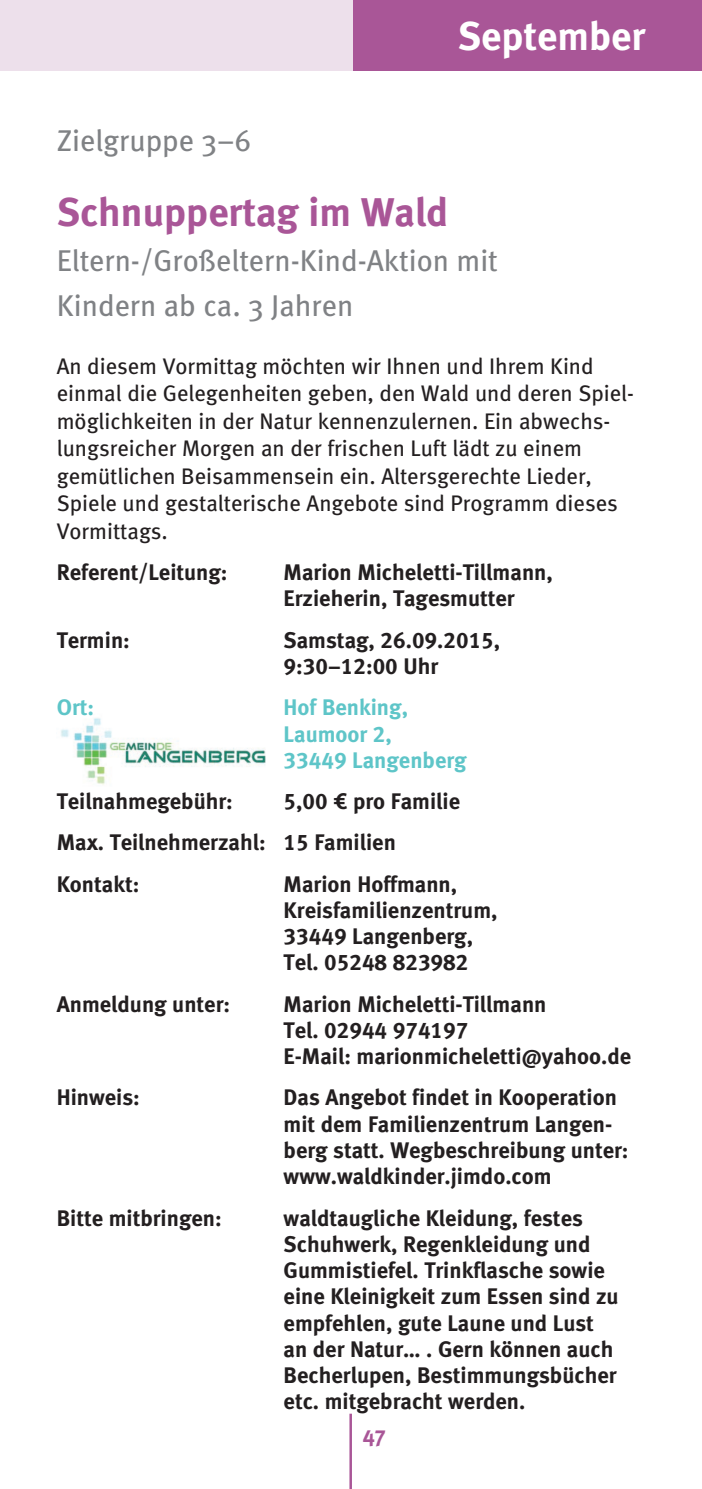
<style>
.page{position:relative;width:702px;height:1489px;background:#fff}
.page>*{position:absolute;margin:0;border:0;box-sizing:border-box;transform-origin:0 0}
.t1{font:700 40px "Meta";color:#a95697}
.t2{font:700 40px "Meta";color:#fff}
.t3{font:30px/45px "Meta";color:#808285}
.t4{font:22.5px/26.2px "Meta Bold LF";color:#231f20}
.t5{font:22.5px/27.5px "Meta";color:#231f20}
.t6{font:22.5px/26.2px "Meta Bold LF";color:#5ec5c8}
.t7{font:700 22.5px "Meta";color:#a95697}
</style>
<div class="page">
<div style="left:0;top:0;width:702px;height:71px;background:#ede0eb"></div>
<hr style="left:349px;top:1413px;width:3px;height:75px;background:#a95697">
<div style="left:353px;top:0;width:349px;height:71px;background:#a95697"></div>
<img style="left:61px;top:718px;width:205px;height:67px">
<h1 class="t2" style="left:457px;top:12px;width:189px">September</h1>
<h2 class="t3" style="left:57px;top:118px;width:196px">Zielgruppe 3–6</h2>
<h1 class="t1" style="left:57px;top:188px;width:393px">Schnuppertag im Wald</h1>
<h2 class="t3" style="left:57px;top:238px;width:442px">Eltern-/Großeltern-Kind-Aktion mit<br>Kindern ab ca. 3 Jahren</h2>
<p class="t5" style="left:57px;top:352px;width:579px">An diesem Vormittag möchten wir Ihnen und Ihrem Kind einmal die Gelegenheiten geben, den Wald und deren Spiel&shy;möglichkeiten in der Natur kennenzulernen. Ein abwechs&shy;lungsreicher Morgen an der frischen Luft lädt zu einem gemütlichen Beisammensein ein. Altersgerechte Lieder, Spiele und gestalterische Angebote sind Programm dieses Vormittags.</p>
<p class="t4" style="left:57px;top:559px;width:172px">Referent/Leitung:</p>
<p class="t4" style="left:283px;top:559px;width:271px">Marion Micheletti-Tillmann,<br>Erzieherin, Tagesmutter</p>
<p class="t4" style="left:57px;top:626px;width:75px">Termin:</p>
<p class="t4" style="left:283px;top:626px;width:218px">Samstag, 26.09.2015,<br>9:30–12:00 Uhr</p>
<p class="t6" style="left:57px;top:694px;width:39px">Ort:</p>
<p class="t6" style="left:283px;top:694px;width:184px">Hof Benking,<br>Laumoor 2,<br>33449 Langenberg</p>
<p class="t4" style="left:57px;top:787px;width:178px">Teilnahmegebühr:</p>
<p class="t4" style="left:57px;top:780px;width:405px;line-height:41.2px;text-indent:227px">5,00 € pro Familie<br>Max. Teilnehmerzahl: 15 Familien<br>Kontakt:</p>
<p class="t4" style="left:283px;top:870px;width:215px">Marion Hoffmann,<br>Kreisfamilienzentrum,<br>33449 Langenberg,<br>Tel. 05248 823982</p>
<p class="t4" style="left:57px;top:990px;width:175px">Anmeldung unter:</p>
<p class="t4" style="left:283px;top:990px;width:349px">Marion Micheletti-Tillmann<br>Tel. 02944 974197<br>E-Mail: marionmicheletti@yahoo.de</p>
<p class="t4" style="left:57px;top:1084px;width:85px">Hinweis:</p>
<p class="t4" style="left:283px;top:1084px;width:346px">Das Angebot findet in Kooperation mit dem Familienzentrum Langen&shy;berg statt. Wegbeschreibung unter: www.waldkinder.jimdo.com</p>
<p class="t4" style="left:57px;top:1204px;width:166px">Bitte mitbringen:</p>
<p class="t4" style="left:283px;top:1204px;width:336px">waldtaugliche Kleidung, festes<br>Schuhwerk, Regenkleidung und<br>Gummistiefel. Trinkflasche sowie eine Kleinigkeit zum Essen sind zu empfehlen, gute Laune und Lust an der Natur… . Gern können auch<br>Becherlupen, Bestimmungsbücher etc. mitgebracht werden.</p>
<p class="t7" style="left:362px;top:1420px;width:24px">47</p>
</div>
